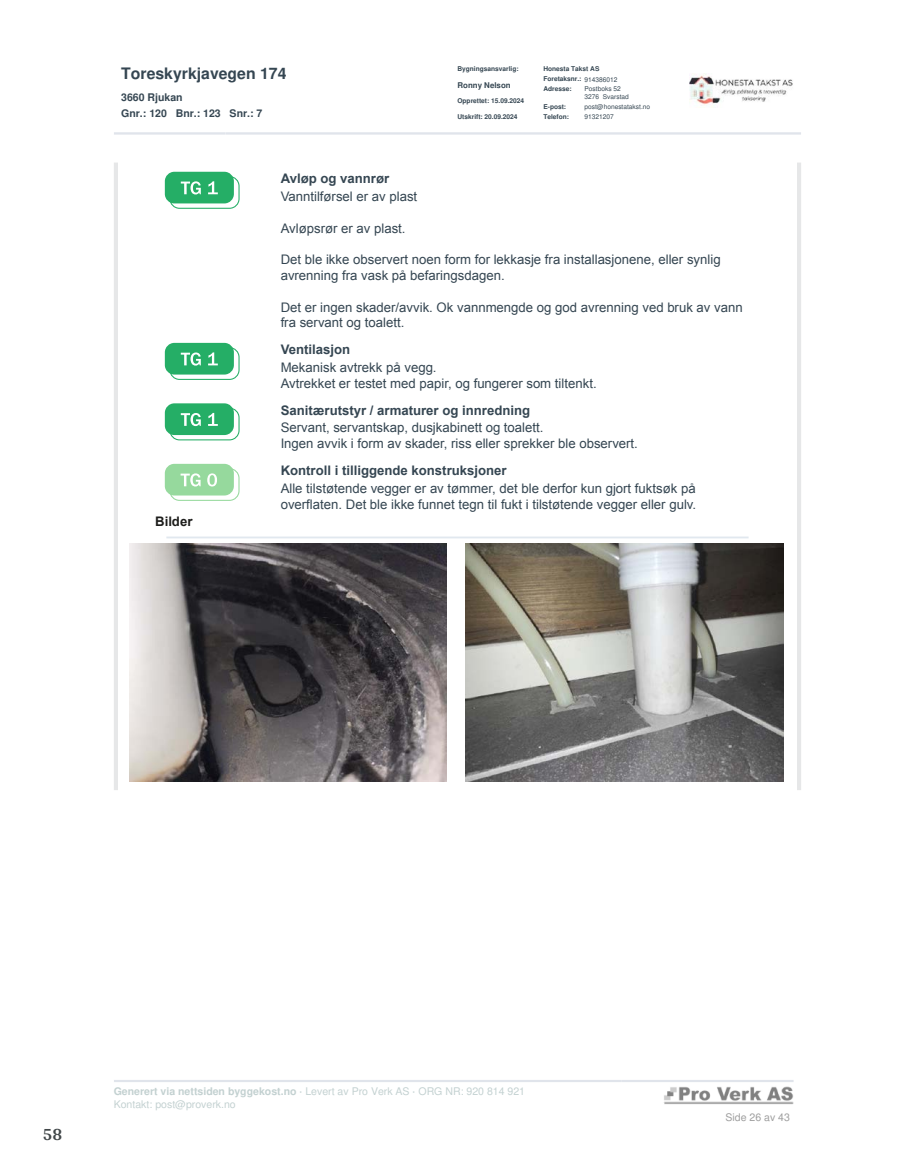
<style>
.page{position:relative;width:915px;height:1172px;background:#fff}
.page>*{position:absolute;margin:0;border:0;box-sizing:border-box;transform-origin:0 0}
.t1{font:700 18px "Arya";color:#414749}
.t2{font:700 15.75px "Helvetica";color:#354652}
.t3{font:13.2px/15.8px "Arial";color:#354652}
.t4{font:700 13.2px "Arial";color:#354652}
.t5{font:700 13.2px "Arial";color:#1d1d1b}
.t6{font:10.5px/12.6px "Helvetica";color:#c3d1d1}
.t7{font:700 10.5px/16.4px "Helvetica";color:#354652}
.t8{font:10.5px "Helvetica";color:#9e9e9e}
.t9{font:700 7.95px "Helvetica";color:#354652}
.t10{font:700 6.6px/9.8px "Helvetica";color:#354652}
.t11{font:6.6px/7.9px "Helvetica";color:#354652}
.s1{font-weight:400}
.s2{font-weight:700}
</style>
<div class="page">
<hr style="left:114px;top:132px;width:687px;height:3px;background:#e8ebf0">
<img style="left:689px;top:73px;width:104px;height:32px">
<hr style="left:797px;top:163px;width:3px;height:627px;background:#e6e7e8">
<hr style="left:114px;top:163px;width:4px;height:627px;background:#e6e7e8">
<svg style="left:170px;top:177px;width:69px;height:31px"></svg>
<div style="left:169px;top:176px;width:70px;height:33px;border:1px solid #25ae66;border-radius:10px"></div>
<div style="left:165px;top:172px;width:69px;height:31px;background:#25ae66;border-radius:10px"></div>
<svg style="left:181px;top:181px;width:20px;height:13px"></svg>
<svg style="left:208px;top:181px;width:10px;height:13px"></svg>
<div style="left:169px;top:347px;width:70px;height:33px;border:1px solid #25ae66;border-radius:10px"></div>
<div style="left:165px;top:343px;width:69px;height:32px;background:#25ae66;border-radius:10px"></div>
<svg style="left:181px;top:352px;width:20px;height:14px"></svg>
<svg style="left:208px;top:352px;width:10px;height:13px"></svg>
<div style="left:169px;top:408px;width:70px;height:32px;border:1px solid #25ae66;border-radius:10px"></div>
<div style="left:165px;top:403px;width:69px;height:32px;background:#25ae66;border-radius:10px"></div>
<svg style="left:181px;top:413px;width:20px;height:13px"></svg>
<svg style="left:208px;top:413px;width:10px;height:13px"></svg>
<svg style="left:170px;top:469px;width:69px;height:31px"></svg>
<div style="left:169px;top:468px;width:70px;height:33px;border:1px solid #96d99d;border-radius:10px"></div>
<div style="left:165px;top:464px;width:69px;height:31px;background:#96d99d;border-radius:10px"></div>
<svg style="left:180px;top:473px;width:20px;height:13px"></svg>
<svg style="left:207px;top:473px;width:10px;height:13px"></svg>
<hr style="left:166px;top:536px;width:582px;height:2px;background:#e1e8ef">
<img style="left:129px;top:544px;width:318px;height:238px">
<img style="left:465px;top:544px;width:318px;height:238px">
<svg style="left:114px;top:1080px;width:679px;height:2px"></svg>
<img style="left:664px;top:1086px;width:129px;height:19px">
<p class="t2" style="left:121px;top:67px;width:167px">Toreskyrkjavegen 174</p>
<p class="t7" style="left:121px;top:90px;width:143px">3660 Rjukan<br>Gnr.: 120 Bnr.: 123 Snr.: 7</p>
<p class="t10" style="left:457px;top:65px;width:63px">Bygningsansvarlig:</p>
<p class="t9" style="left:457px;top:82px;width:55px">Ronny Nelson</p>
<p class="t10" style="left:457px;top:97px;width:68px">Opprettet: 15.09.2024</p>
<p class="t10" style="left:457px;top:112px;width:62px">Utskrift: 20.09.2024</p>
<p class="t10" style="left:543px;top:65px;width:76px">Honesta Takst AS<br>Foretaksnr.: <span class="s1">914386012</span></p>
<p class="t10" style="left:543px;top:85px;width:30px">Adresse:</p>
<p class="t11" style="left:584px;top:86px;width:46px">Postboks 52<br>3276 Svarstad</p>
<p class="t10" style="left:543px;top:102px;width:24px">E-post:</p>
<p class="t11" style="left:584px;top:103px;width:67px">post@honestatakst.no</p>
<p class="t10" style="left:543px;top:112px;width:27px">Telefon:</p>
<p class="t11" style="left:584px;top:113px;width:31px">91321207</p>
<p class="t5" style="left:155px;top:513px;width:39px">Bilder</p>
<p class="t4" style="left:280px;top:169px;width:110px">Avløp og vannrør</p>
<p class="t3" style="left:280px;top:188px;width:138px">Vanntilførsel er av plast</p>
<p class="t3" style="left:280px;top:220px;width:126px">Avløpsrør er av plast.</p>
<p class="t3" style="left:280px;top:252px;width:441px">Det ble ikke observert noen form for lekkasje fra installasjonene, eller synlig avrenning fra vask på befaringsdagen.</p>
<p class="t3" style="left:280px;top:299px;width:463px">Det er ingen skader/avvik. Ok vannmengde og god avrenning ved bruk av vann fra servant og toalett.</p>
<p class="t4" style="left:280px;top:340px;width:71px">Ventilasjon</p>
<p class="t3" style="left:280px;top:359px;width:317px">Mekanisk avtrekk på vegg.<br>Avtrekket er testet med papir, og fungerer som tiltenkt.</p>
<p class="t4" style="left:280px;top:401px;width:251px">Sanitærutstyr / armaturer og innredning</p>
<p class="t3" style="left:280px;top:420px;width:358px">Servant, servantskap, dusjkabinett og toalett.<br>Ingen avvik i form av skader, riss eller sprekker ble observert.</p>
<p class="t4" style="left:280px;top:461px;width:227px">Kontroll i tilliggende konstruksjoner</p>
<p class="t3" style="left:280px;top:480px;width:417px">Alle tilstøtende vegger er av tømmer, det ble derfor kun gjort fuktsøk på overflaten. Det ble ikke funnet tegn til fukt i tilstøtende vegger eller gulv.</p>
<h1 class="t1" style="left:43px;top:1123px;width:21px">58</h1>
<p class="t6" style="left:114px;top:1086px;width:413px"><span class="s2">Generert via nettsiden byggekost.no ·</span> Levert av Pro Verk AS <span class="s2">·</span> ORG NR: 920 814 921<br>Kontakt: post@proverk.no</p>
<p class="t8" style="left:725px;top:1113px;width:66px">Side 26 av 43</p>
</div>
